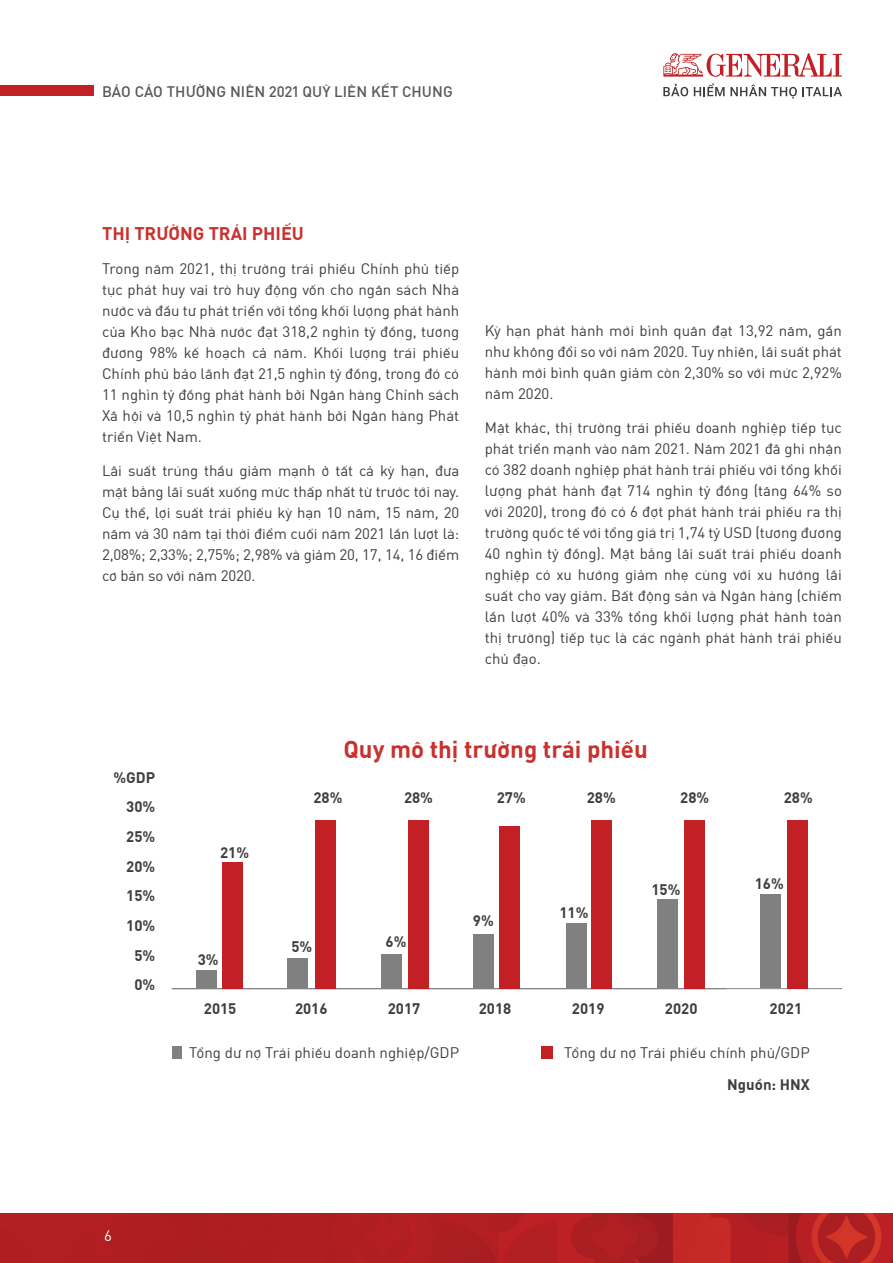
<style>
.page{position:relative;width:893px;height:1263px;background:#fff}
.page>*{position:absolute;margin:0;border:0;box-sizing:border-box;transform-origin:0 0}
.t1{font:700 24px "Generali Display";color:#c9312e}
.t2{font:700 18px "Generali Display";color:#c9312e}
.t3{font:15px/21px "Generali Display";color:#3e3e3f;text-align:justify}
.t4{font:700 15px/29.7px "Generali Display";color:#3e3e3f;text-align:right}
.t5{font:500 15px "Generali Display";letter-spacing:.005em;color:#57585a}
.t6{font:15px "Generali Display";color:#fff}
</style>
<div class="page">
<svg style="left:663px;top:53px;width:179px;height:24px"></svg>
<svg style="left:663px;top:84px;width:25px;height:12px"></svg>
<svg style="left:694px;top:83px;width:148px;height:16px"></svg>
<img style="left:0;top:1213px;width:893px;height:50px">
<div style="left:0;top:85px;width:94px;height:11px;background:#c22025"></div>
<hr style="left:172px;top:988px;width:670px;height:1px;background:#808285">
<div style="left:196px;top:971px;width:21px;height:17px;background:#7f807f"></div>
<div style="left:222px;top:862px;width:21px;height:126px;background:#c22025"></div>
<div style="left:315px;top:820px;width:20px;height:168px;background:#c22025"></div>
<div style="left:408px;top:820px;width:21px;height:168px;background:#c22025"></div>
<div style="left:591px;top:820px;width:21px;height:168px;background:#c22025"></div>
<div style="left:684px;top:820px;width:21px;height:168px;background:#c22025"></div>
<div style="left:787px;top:820px;width:21px;height:168px;background:#c22025"></div>
<div style="left:500px;top:826px;width:20px;height:162px;background:#c22025"></div>
<div style="left:288px;top:958px;width:20px;height:30px;background:#7f807f"></div>
<div style="left:381px;top:954px;width:21px;height:34px;background:#7f807f"></div>
<div style="left:473px;top:934px;width:21px;height:54px;background:#7f807f"></div>
<div style="left:566px;top:923px;width:20px;height:65px;background:#7f807f"></div>
<div style="left:657px;top:899px;width:21px;height:89px;background:#7f807f"></div>
<div style="left:760px;top:894px;width:21px;height:94px;background:#7f807f"></div>
<div style="left:172px;top:1046px;width:9px;height:12px;background:#7f807f"></div>
<div style="left:541px;top:1046px;width:11px;height:12px;background:#c22025"></div>
<p class="t5" style="left:102px;top:79px;width:352px">BÁO CÁO THƯỜNG NIÊN 2021 QUỸ LIÊN KẾT CHUNG</p>
<p class="t2" style="left:102px;top:219px;width:203px">THỊ TRƯỜNG TRÁI PHIẾU</p>
<p class="t3" style="left:102px;top:257px;width:359px">Trong năm 2021, thị trường trái phiếu Chính phủ tiếp tục phát huy vai trò huy động vốn cho ngân sách Nhà nước và đầu tư phát triển với tổng khối lượng phát hành của Kho bạc Nhà nước đạt 318,2 nghìn tỷ đồng, tương đương 98% kế hoạch cả năm. Khối lượng trái phiếu Chính phủ bảo lãnh đạt 21,5 nghìn tỷ đồng, trong đó có 11 nghìn tỷ đồng phát hành bởi Ngân hàng Chính sách Xã hội và 10,5 nghìn tỷ phát hành bởi Ngân hàng Phát triển Việt Nam.</p>
<p class="t3" style="left:102px;top:459px;width:359px">Lãi suất trúng thầu giảm mạnh ở tất cả kỳ hạn, đưa mặt bằng lãi suất xuống mức thấp nhất từ trước tới nay.<br>Cụ thể, lợi suất trái phiếu kỳ hạn 10 năm, 15 năm, 20 năm và 30 năm tại thời điểm cuối năm 2021 lần lượt là:<br>2,08%; 2,33%; 2,75%; 2,98% và giảm 20, 17, 14, 16 điểm cơ bản so với năm 2020.</p>
<p class="t3" style="left:485px;top:319px;width:359px">Kỳ hạn phát hành mới bình quân đạt 13,92 năm, gần như không đổi so với năm 2020. Tuy nhiên, lãi suất phát hành mới bình quân giảm còn 2,30% so với mức 2,92% năm 2020.</p>
<p class="t3" style="left:485px;top:416px;width:359px">Mặt khác, thị trường trái phiếu doanh nghiệp tiếp tục phát triển mạnh vào năm 2021. Năm 2021 đã ghi nhận có 382 doanh nghiệp phát hành trái phiếu với tổng khối lượng phát hành đạt 714 nghìn tỷ đồng (tăng 64% so với 2020), trong đó có 6 đợt phát hành trái phiếu ra thị trường quốc tế với tổng giá trị 1,74 tỷ USD (tương đương 40 nghìn tỷ đồng). Mặt bằng lãi suất trái phiếu doanh nghiệp có xu hướng giảm nhẹ cùng với xu hướng lãi suất cho vay giảm. Bất động sản và Ngân hàng (chiếm lần lượt 40% và 33% tổng khối lượng phát hành toàn thị trường) tiếp tục là các ngành phát hành trái phiếu chủ đạo.</p>
<p class="t4" style="left:113px;top:761px;width:43px">%GDP<br>30%<br>25%<br>20%<br>15%<br>10%<br>5%<br>0%</p>
<h1 class="t1" style="left:343px;top:731px;width:306px">Quy mô thị trường trái phiếu</h1>
<p class="t4" style="left:220px;top:837px;width:31px">21%</p>
<p class="t4" style="left:198px;top:943px;width:22px">3%</p>
<p class="t4" style="left:313px;top:782px;width:31px">28%</p>
<p class="t4" style="left:404px;top:782px;width:31px">28%</p>
<p class="t4" style="left:497px;top:782px;width:31px">27%</p>
<p class="t4" style="left:587px;top:782px;width:31px">28%</p>
<p class="t4" style="left:680px;top:782px;width:31px">28%</p>
<p class="t4" style="left:784px;top:782px;width:31px">28%</p>
<p class="t4" style="left:291px;top:931px;width:22px">5%</p>
<p class="t4" style="left:386px;top:926px;width:22px">6%</p>
<p class="t4" style="left:473px;top:905px;width:22px">9%</p>
<p class="t4" style="left:559px;top:896px;width:31px">11%</p>
<p class="t4" style="left:651px;top:873px;width:31px">15%</p>
<p class="t4" style="left:755px;top:868px;width:31px">16%</p>
<p class="t4" style="left:204px;top:992px;width:34px">2015</p>
<p class="t4" style="left:295px;top:992px;width:34px">2016</p>
<p class="t4" style="left:388px;top:992px;width:34px">2017</p>
<p class="t4" style="left:479px;top:992px;width:34px">2018</p>
<p class="t4" style="left:572px;top:992px;width:34px">2019</p>
<p class="t4" style="left:665px;top:992px;width:34px">2020</p>
<p class="t4" style="left:770px;top:992px;width:34px">2021</p>
<p class="t3" style="left:189px;top:1041px;width:271px">Tổng dư nợ Trái phiếu doanh nghiệp/GDP</p>
<p class="t3" style="left:564px;top:1041px;width:247px">Tổng dư nợ Trái phiếu chính phủ/GDP</p>
<p class="t4" style="left:727px;top:1068px;width:84px">Nguồn: HNX</p>
<p class="t6" style="left:104px;top:1224px;width:9px">6</p>
</div>
